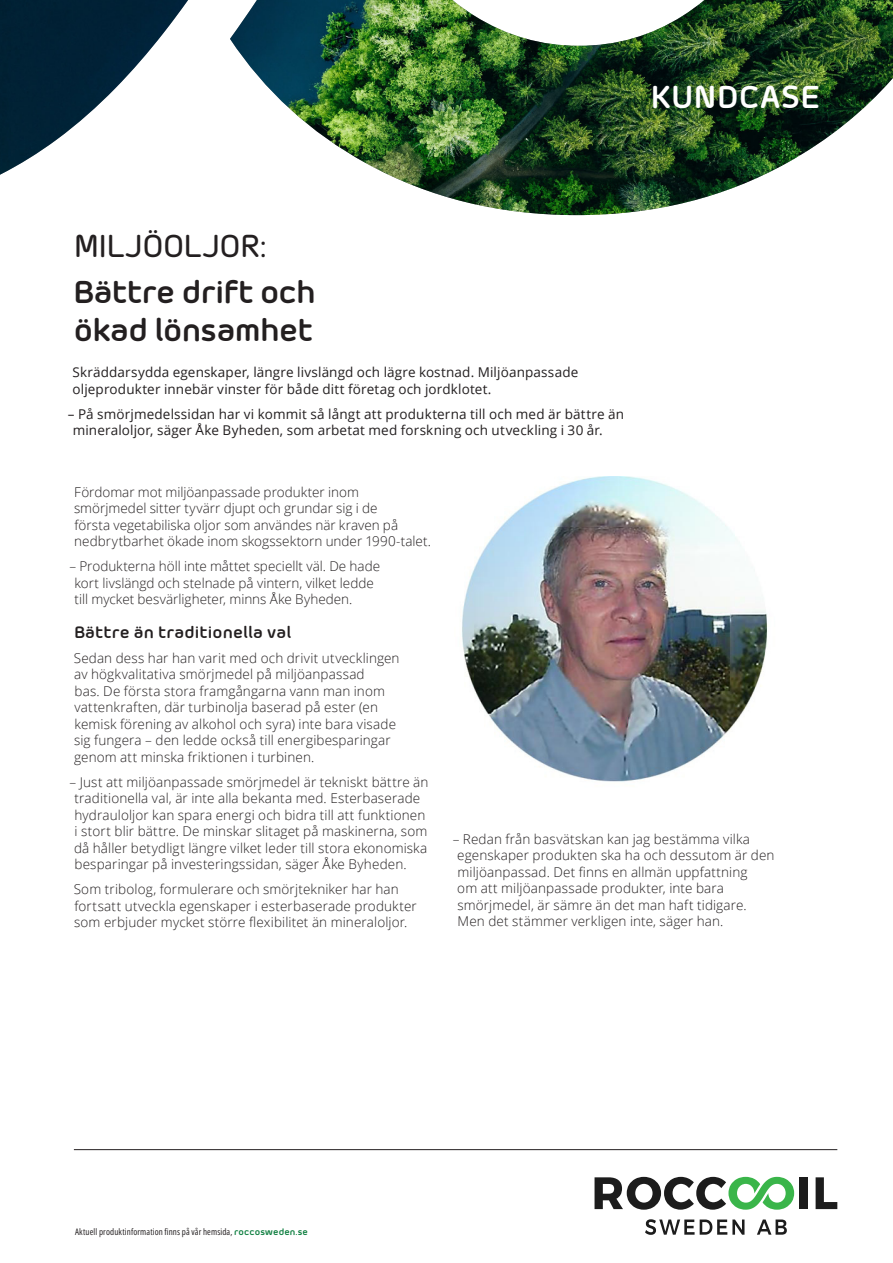
<style>
.page{position:relative;width:893px;height:1263px;background:#fff}
.page>*{position:absolute;margin:0;border:0;box-sizing:border-box;transform-origin:0 0}
.Rubrik{font:700 31.5px/37.8px "Morebi Rounded";letter-spacing:-.02em;color:#231f20}
.Rubrik-2{font:500 31.5px "Morebi Rounded";letter-spacing:-.02em;color:#231f20}
.Rubrik-3{font:700 31.5px "Morebi Rounded";color:#fff}
.Underrubrik{font:700 16.5px "Morebi Rounded";letter-spacing:.005em;color:#231f20}
.Bröd_-_bullets{font:300 13.5px/16.5px "Open Sans";letter-spacing:.01em;color:#231f20}
.Bröd_-_bullets-2{font:13.5px/16.5px "Open Sans";letter-spacing:.01em;color:#231f20}
.Fotnot{font:9px "Open Sans Hebrew Condensed";letter-spacing:.015em;color:#231f20}
.s1{font-family:"Morebi Rounded";font-weight:700;color:#0d7e3f}
</style>
<div class="page">
<img style="left:462px;top:476px;width:306px;height:306px">
<img style="left:0;top:0;width:893px;height:215px">
<div style="left:800px;top:1177px;width:8px;height:32px;background:#1c1c1c"></div>
<svg style="left:816px;top:1177px;width:21px;height:32px"></svg>
<svg style="left:645px;top:1219px;width:99px;height:16px"></svg>
<svg style="left:757px;top:1219px;width:30px;height:16px"></svg>
<svg style="left:594px;top:1177px;width:200px;height:33px"></svg>
<hr style="left:74px;top:1149px;width:763px;height:1px;background:#231f20">
<p class="Rubrik-3" style="left:650px;top:73px;width:172px">KUNDCASE</p>
<p class="Rubrik-2" style="left:74px;top:223px;width:194px">MILJÖOLJOR:</p>
<p class="Rubrik" style="left:73px;top:271px;width:244px">Bättre drift och ökad lönsamhet</p>
<p class="Bröd_-_bullets-2" style="left:73px;top:364px;width:507px">Skräddarsydda egenskaper, längre livslängd och lägre kostnad. Miljöanpassade oljeprodukter innebär vinster för både ditt företag och jordklotet.</p>
<p class="Bröd_-_bullets-2" style="left:73px;top:405px;width:553px;text-indent:-5px">– På smörjmedelssidan har vi kommit så långt att produkterna till och med är bättre än mineraloljor, säger Åke Byheden, som arbetat med forskning och utveckling i 30 år.</p>
<p class="Bröd_-_bullets" style="left:74px;top:483px;width:358px">Fördomar mot miljöanpassade produkter inom smörjmedel sitter tyvärr djupt och grundar sig i de<br>första vegetabiliska oljor som användes när kraven på nedbrytbarhet ökade inom skogssektorn under 1990-talet.</p>
<p class="Bröd_-_bullets" style="left:74px;top:557px;width:307px;text-indent:-5px">– Produkterna höll inte måttet speciellt väl. De hade kort livslängd och stelnade på vintern, vilket ledde till mycket besvärligheter, minns Åke Byheden.</p>
<p class="Underrubrik" style="left:74px;top:619px;width:219px">Bättre än traditionella val</p>
<p class="Bröd_-_bullets" style="left:74px;top:649px;width:327px">Sedan dess har han varit med och drivit utvecklingen av högkvalitativa smörjmedel på miljöanpassad<br>bas. De första stora framgångarna vann man inom vattenkraften, där turbinolja baserad på ester (en kemisk förening av alkohol och syra) inte bara visade sig fungera – den ledde också till energibesparingar genom att minska friktionen i turbinen.</p>
<p class="Bröd_-_bullets" style="left:74px;top:773px;width:356px;text-indent:-5px">– Just att miljöanpassade smörjmedel är tekniskt bättre än traditionella val, är inte alla bekanta med. Esterbaserade hydrauloljor kan spara energi och bidra till att funktionen i stort blir bättre. De minskar slitaget på maskinerna, som då håller betydligt längre vilket leder till stora ekonomiska besparingar på investeringssidan, säger Åke Byheden.</p>
<p class="Bröd_-_bullets" style="left:74px;top:880px;width:345px">Som tribolog, formulerare och smörjtekniker har han fortsatt utveckla egenskaper i esterbaserade produkter som erbjuder mycket större flexibilitet än mineraloljor.</p>
<p class="Bröd_-_bullets" style="left:457px;top:830px;width:319px;text-indent:-5px">– Redan från basvätskan kan jag bestämma vilka egenskaper produkten ska ha och dessutom är den miljöanpassad. Det finns en allmän uppfattning<br>om att miljöanpassade produkter, inte bara smörjmedel, är sämre än det man haft tidigare.<br>Men det stämmer verkligen inte, säger han.</p>
<p class="Fotnot" style="left:75px;top:1226px;width:234px">Aktuell produktinformation finns på vår hemsida, <span class="s1">roccosweden.se</span></p>
</div>
